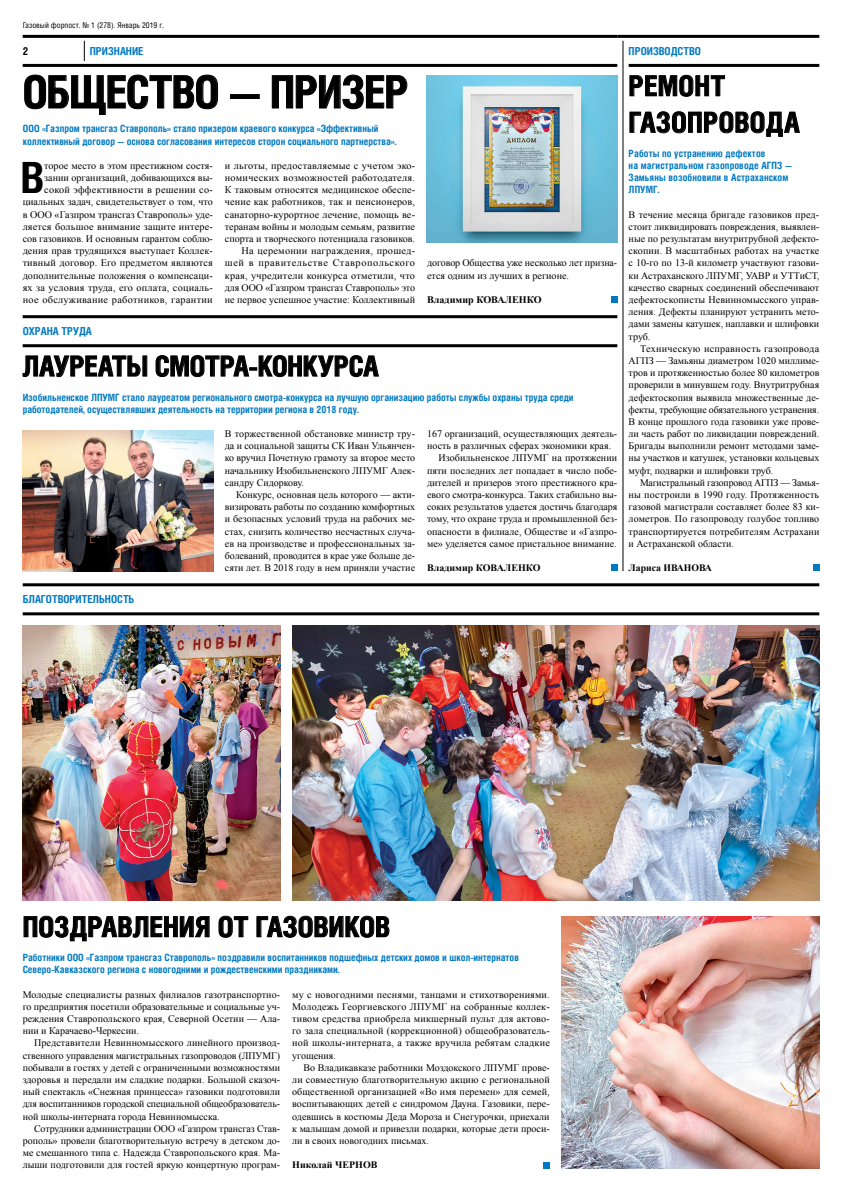
<style>
.page{position:relative;width:842px;height:1191px;background:#fff}
.page>*{position:absolute;margin:0;border:0;box-sizing:border-box;transform-origin:0 0}
.t1{font:700 44.8px "Helios Cond";letter-spacing:-.02em;color:#000}
.t2{font:700 43px "Helios Cond";color:#000;scale:1.05 1}
.t3{font:700 27.9px/36.5px "Helios Cond";letter-spacing:.01em;color:#000}
.t4{font:700 11px "Helios Cond";color:#0079c1}
.t5{font:700 11px "Helios Cond";color:#000}
.t6{font:10px/12.2px "Times New Roman";color:#000;text-align:justify}
.t7{font:700 10px/12.2px "Helios Cond";color:#0079c1}
.t8{font:700 10px "Times New Roman";color:#000}
.t9{font:700 9.8px "Times New Roman";color:#000}
.t10{font:8px "Helios Cond";color:#000}
</style>
<div class="page">
<svg style="left:84px;top:41px;width:1px;height:20px"></svg>
<hr style="left:23px;top:35px;width:594px;height:3px;background:#000">
<hr style="left:23px;top:64px;width:594px;height:3px;background:#000">
<hr style="left:617px;top:35px;width:202px;height:3px;background:#000">
<hr style="left:629px;top:64px;width:190px;height:3px;background:#000">
<hr style="left:623px;top:41px;width:1px;height:530px;background:#000">
<hr style="left:23px;top:315px;width:594px;height:3px;background:#000">
<hr style="left:23px;top:344px;width:594px;height:3px;background:#000">
<hr style="left:23px;top:583px;width:796px;height:3px;background:#000">
<hr style="left:23px;top:612px;width:796px;height:3px;background:#000">
<div style="left:543px;top:1161px;width:7px;height:7px;background:#0079c1"></div>
<svg style="left:630px;top:75px;width:95px;height:21px"></svg>
<svg style="left:630px;top:112px;width:169px;height:25px"></svg>
<div style="left:813px;top:564px;width:6px;height:7px;background:#0079c1"></div>
<svg style="left:24px;top:916px;width:185px;height:25px"></svg>
<svg style="left:219px;top:916px;width:29px;height:21px"></svg>
<svg style="left:257px;top:916px;width:132px;height:21px"></svg>
<img style="left:23px;top:625px;width:258px;height:275px">
<img style="left:561px;top:916px;width:258px;height:252px">
<div style="left:611px;top:564px;width:6px;height:7px;background:#0079c1"></div>
<img style="left:23px;top:430px;width:190px;height:141px">
<svg style="left:23px;top:356px;width:124px;height:21px"></svg>
<svg style="left:156px;top:355px;width:223px;height:22px"></svg>
<div style="left:611px;top:296px;width:6px;height:7px;background:#0079c1"></div>
<svg style="left:24px;top:75px;width:194px;height:40px"></svg>
<div style="left:230px;top:94px;width:29px;height:5px;border:1px solid #000"></div>
<svg style="left:272px;top:75px;width:135px;height:34px"></svg>
<img style="left:427px;top:76px;width:190px;height:166px">
<img style="left:292px;top:625px;width:527px;height:275px">
<p class="t10" style="left:23px;top:20px;width:143px">Газовый форпост. № 1 (278). Январь 2019 г.</p>
<p class="t5" style="left:23px;top:45px;width:7px">2</p>
<p class="t4" style="left:90px;top:44px;width:55px">ПРИЗНАНИЕ</p>
<p class="t4" style="left:629px;top:44px;width:74px">ПРОИЗВОДСТВО</p>
<h1 class="t1" style="left:23px;top:65px;width:388px">ОБЩЕСТВО — ПРИЗЕР</h1>
<p class="t7" style="left:23px;top:122px;width:375px">ООО «Газпром трансгаз Ставрополь» стало призером краевого конкурса «Эффективный коллективный договор — основа согласования интересов сторон социального партнерства».</p>
<h2 class="t2" style="left:20px;top:152px;width:24px">В</h2>
<p class="t6" style="left:23px;top:159px;width:192px;text-align:right">торое место в этом престижном состя&shy;зании организаций, добивающихся вы&shy;сокой эффективности в решении со&shy;циальных задач, свидетельствует о том, что в ООО «Газпром трансгаз Ставрополь» уде&shy;ляется большое внимание защите интере&shy;сов газовиков. И основным гарантом соблю&shy;дения прав трудящихся выступает Коллек&shy;тивный договор. Его предметом являются дополнительные положения о компенсаци&shy;ях за условия труда, его оплата, социаль&shy;ное обслуживание работников, гарантии</p>
<p class="t6" style="left:225px;top:159px;width:192px;text-align:right">и льготы, предоставляемые с учетом эко&shy;номических возможностей работодателя.<br>К таковым относятся медицинское обеспе&shy;чение как работников, так и пенсионеров, санаторно-курортное лечение, помощь ве&shy;теранам войны и молодым семьям, развитие спорта и творческого потенциала газовиков.<br>На церемонии награждения, прошед&shy;шей в правительстве Ставропольского края, учредители конкурса отметили, что для ООО «Газпром трансгаз Ставрополь» это не первое успешное участие: Коллективный</p>
<p class="t4" style="left:23px;top:325px;width:71px">ОХРАНА ТРУДА</p>
<p class="t6" style="left:427px;top:257px;width:192px">договор Общества уже несколько лет призна&shy;ется одним из лучших в регионе.</p>
<p class="t8" style="left:427px;top:293px;width:116px">Владимир КОВАЛЕНКО</p>
<h3 class="t3" style="left:23px;top:347px;width:357px">ЛАУРЕАТЫ СМОТРА-КОНКУРСА</h3>
<p class="t7" style="left:23px;top:390px;width:552px">Изобильненское ЛПУМГ стало лауреатом регионального смотра-конкурса на лучшую организацию работы службы охраны труда среди работодателей, осуществлявших деятельность на территории региона в 2018 году.</p>
<p class="t4" style="left:23px;top:593px;width:113px">БЛАГОТВОРИТЕЛЬНОСТЬ</p>
<p class="t6" style="left:225px;top:427px;width:192px">В торжественной обстановке министр тру&shy;да и социальной защиты СК Иван Ульянчен&shy;ко вручил Почетную грамоту за второе место начальнику Изобильненского ЛПУМГ Алек&shy;сандру Сидоркову.</p>
<p class="t6" style="left:225px;top:488px;width:192px;text-indent:11px">Конкурс, основная цель которого — акти&shy;визировать работы по созданию комфортных и безопасных условий труда на рабочих ме&shy;стах, снизить количество несчастных случа&shy;ев на производстве и профессиональных за&shy;болеваний, проводится в крае уже больше де&shy;сяти лет. В 2018 году в нем приняли участие</p>
<p class="t6" style="left:427px;top:427px;width:192px">167 организаций, осуществляющих деятель-</p>
<p class="t6" style="left:427px;top:439px;width:186px">ность в различных сферах экономики края.</p>
<p class="t6" style="left:438px;top:452px;width:180px">Изобильненское ЛПУМГ на протяжении</p>
<p class="t6" style="left:427px;top:464px;width:192px">пяти последних лет попадает в число побе-</p>
<p class="t6" style="left:427px;top:476px;width:192px">дителей и призеров этого престижного кра-</p>
<p class="t6" style="left:427px;top:488px;width:192px">евого смотра-конкурса. Таких стабильно вы-</p>
<p class="t6" style="left:427px;top:500px;width:192px">соких результатов удается достичь благодаря</p>
<p class="t6" style="left:427px;top:513px;width:192px">тому, что охране труда и промышленной без-</p>
<p class="t6" style="left:427px;top:525px;width:192px">опасности в филиале, Обществе и «Газпро-</p>
<p class="t6" style="left:427px;top:537px;width:191px">ме» уделяется самое пристальное внимание.</p>
<p class="t9" style="left:427px;top:561px;width:115px">Владимир КОВАЛЕНКО</p>
<h3 class="t3" style="left:629px;top:67px;width:172px">РЕМОНТ<br>ГАЗОПРОВОДА</h3>
<p class="t7" style="left:629px;top:147px;width:165px">Работы по устранению дефектов<br>на магистральном газопроводе АГПЗ —<br>Замьяны возобновили в Астраханском<br>ЛПУМГ.</p>
<p class="t6" style="left:629px;top:208px;width:192px">В течение месяца бригаде газовиков пред&shy;стоит ликвидировать повреждения, выявлен&shy;ные по результатам внутритрубной дефекто&shy;скопии. В масштабных работах на участке с 10-го по 13-й километр участвуют газови&shy;ки Астраханского ЛПУМГ, УАВР и УТТиСТ, качество сварных соединений обеспечивают дефектоскописты Невинномысского управ&shy;ления. Дефекты планируют устранить мето&shy;дами замены катушек, наплавки и шлифовки труб.</p>
<p class="t6" style="left:629px;top:342px;width:192px;text-indent:11px">Техническую исправность газопровода АГПЗ — Замьяны диаметром 1020 миллиме&shy;тров и протяженностью более 80 километров проверили в минувшем году. Внутритрубная дефектоскопия выявила множественные де&shy;фекты, требующие обязательного устранения.<br>В конце прошлого года газовики уже прове&shy;ли часть работ по ликвидации повреждений.<br>Бригады выполнили ремонт методами заме&shy;ны участков и катушек, установки кольцевых муфт, подварки и шлифовки труб.</p>
<p class="t6" style="left:629px;top:476px;width:192px;text-indent:11px">Магистральный газопровод АГПЗ — Замья&shy;ны построили в 1990 году. Протяженность газовой магистрали составляет более 83 ки&shy;лометров. По газопроводу голубое топливо транспортируется потребителям Астрахани и Астраханской области.</p>
<p class="t9" style="left:629px;top:561px;width:85px">Лариса ИВАНОВА</p>
<h3 class="t3" style="left:23px;top:907px;width:369px">ПОЗДРАВЛЕНИЯ ОТ ГАЗОВИКОВ</h3>
<p class="t7" style="left:23px;top:951px;width:498px">Работники ООО «Газпром трансгаз Ставрополь» поздравили воспитанников подшефных детских домов и школ-интернатов<br>Северо-Кавказского региона с новогодними и рождественскими праздниками.</p>
<p class="t6" style="left:23px;top:988px;width:259px">Молодые специалисты разных филиалов газотранспортно&shy;го предприятия посетили образовательные и социальные уч&shy;реждения Ставропольского края, Северной Осетии — Ала&shy;нии и Карачаево-Черкесии.</p>
<p class="t6" style="left:23px;top:1036px;width:259px;text-indent:11px">Представители Невинномысского линейного производ&shy;ственного управления магистральных газопроводов (ЛПУМГ) побывали в гостях у детей с ограниченными возможностями здоровья и передали им сладкие подарки. Большой сказоч&shy;ный спектакль «Снежная принцесса» газовики подготовили для воспитанников городской специальной общеобразователь&shy;ной школы-интерната города Невинномысска.</p>
<p class="t6" style="left:23px;top:1122px;width:259px;text-indent:11px">Сотрудники администрации ООО «Газпром трансгаз Став&shy;рополь» провели благотворительную встречу в детском до&shy;ме смешанного типа с. Надежда Ставропольского края. Ма&shy;лыши подготовили для гостей яркую концертную програм-</p>
<p class="t6" style="left:292px;top:988px;width:259px">му с новогодними песнями, танцами и стихотворениями.<br>Молодежь Георгиевского ЛПУМГ на собранные коллек&shy;тивом средства приобрела микшерный пульт для актово&shy;го зала специальной (коррекционной) общеобразователь&shy;ной школы-интерната, а также вручила ребятам сладкие угощения.</p>
<p class="t6" style="left:292px;top:1061px;width:259px;text-indent:11px">Во Владикавказе работники Моздокского ЛПУМГ прове&shy;ли совместную благотворительную акцию с региональной общественной организацией «Во имя перемен» для семей, воспитывающих детей с синдромом Дауна. Газовики, пере&shy;одевшись в костюмы Деда Мороза и Снегурочки, приехали к малышам домой и привезли подарки, которые дети проси&shy;ли в своих новогодних письмах.</p>
<p class="t9" style="left:292px;top:1158px;width:87px">Николай ЧЕРНОВ</p>
</div>
